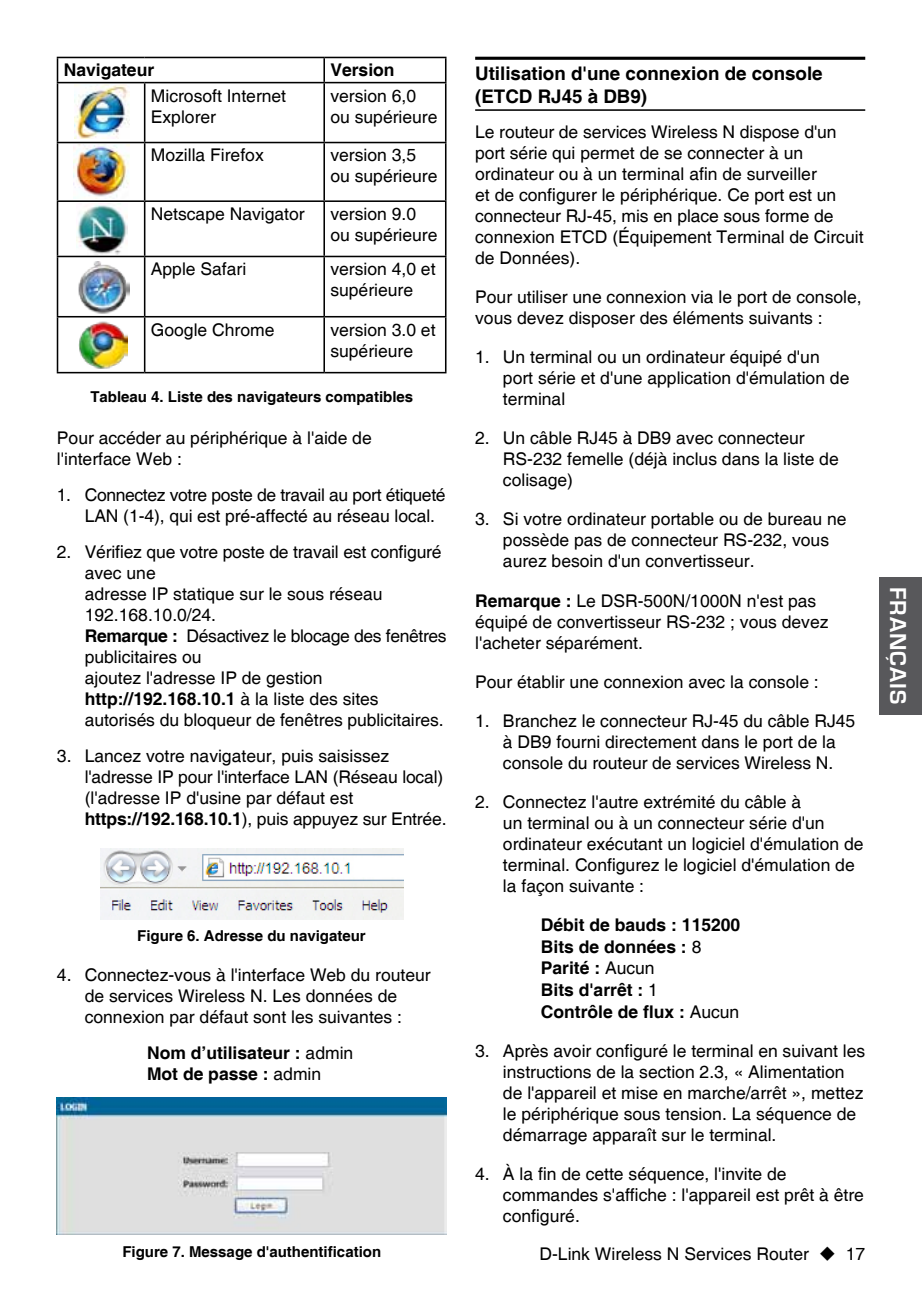
<style>
.page{position:relative;width:922px;height:1297px;background:#fff}
.page>*{position:absolute;margin:0;border:0;box-sizing:border-box;transform-origin:0 0}
.t1{font:700 23.75px "Eurostile";letter-spacing:.045em;color:#fff}
.t2{font:700 18.75px/22.5px "Helvetica";color:#000}
.t3{font:17.5px/21px "Helvetica";color:#000}
.t4{font:700 17.5px/21.5px "Helvetica";color:#000}
.t5{font:17.5px/21px "Helvetica";letter-spacing:-.02em;color:#000}
.t6{font:700 15px "Helvetica";color:#000}
.s1{font-weight:700}
.s2{font-weight:400}
</style>
<div class="page">
<div style="left:879px;top:577px;width:42px;height:137px;background:#58585b"></div>
<hr style="left:57px;top:57px;width:88px;height:1px;background:#000">
<svg style="left:57px;top:58px;width:1px;height:24px"></svg>
<hr style="left:145px;top:57px;width:179px;height:1px;background:#000">
<hr style="left:324px;top:57px;width:122px;height:1px;background:#000">
<hr style="left:323px;top:58px;width:2px;height:24px;background:#000">
<svg style="left:445px;top:58px;width:1px;height:24px"></svg>
<hr style="left:57px;top:82px;width:88px;height:1px;background:#000">
<hr style="left:57px;top:83px;width:1px;height:59px;background:#000">
<hr style="left:145px;top:82px;width:179px;height:1px;background:#000">
<hr style="left:144px;top:83px;width:1px;height:59px;background:#000">
<hr style="left:324px;top:82px;width:122px;height:1px;background:#000">
<hr style="left:323px;top:83px;width:2px;height:59px;background:#000">
<hr style="left:445px;top:83px;width:1px;height:59px;background:#000">
<hr style="left:57px;top:142px;width:88px;height:1px;background:#000">
<hr style="left:57px;top:143px;width:1px;height:57px;background:#000">
<hr style="left:145px;top:142px;width:179px;height:1px;background:#000">
<hr style="left:144px;top:143px;width:1px;height:57px;background:#000">
<hr style="left:324px;top:142px;width:122px;height:1px;background:#000">
<hr style="left:323px;top:143px;width:2px;height:57px;background:#000">
<hr style="left:445px;top:143px;width:1px;height:57px;background:#000">
<hr style="left:57px;top:200px;width:88px;height:2px;background:#000">
<hr style="left:57px;top:202px;width:1px;height:54px;background:#000">
<hr style="left:145px;top:200px;width:179px;height:2px;background:#000">
<hr style="left:144px;top:202px;width:1px;height:54px;background:#000">
<hr style="left:324px;top:200px;width:122px;height:2px;background:#000">
<hr style="left:323px;top:202px;width:2px;height:54px;background:#000">
<hr style="left:445px;top:202px;width:1px;height:54px;background:#000">
<hr style="left:57px;top:256px;width:88px;height:1px;background:#000">
<hr style="left:57px;top:257px;width:1px;height:59px;background:#000">
<hr style="left:145px;top:256px;width:179px;height:1px;background:#000">
<hr style="left:144px;top:257px;width:1px;height:59px;background:#000">
<hr style="left:324px;top:256px;width:122px;height:1px;background:#000">
<hr style="left:323px;top:257px;width:2px;height:59px;background:#000">
<hr style="left:445px;top:257px;width:1px;height:59px;background:#000">
<hr style="left:57px;top:316px;width:88px;height:1px;background:#000">
<hr style="left:57px;top:317px;width:1px;height:55px;background:#000">
<hr style="left:145px;top:316px;width:179px;height:1px;background:#000">
<hr style="left:144px;top:317px;width:1px;height:55px;background:#000">
<hr style="left:324px;top:316px;width:122px;height:1px;background:#000">
<hr style="left:323px;top:317px;width:2px;height:55px;background:#000">
<hr style="left:445px;top:317px;width:1px;height:55px;background:#000">
<hr style="left:57px;top:372px;width:88px;height:1px;background:#000">
<hr style="left:145px;top:372px;width:179px;height:1px;background:#000">
<hr style="left:324px;top:372px;width:122px;height:1px;background:#000">
<img style="left:57px;top:1097px;width:389px;height:137px">
<img style="left:101px;top:848px;width:302px;height:72px">
<hr style="left:475px;top:109px;width:390px;height:2px;background:#000">
<hr style="left:475px;top:57px;width:390px;height:3px;background:#000">
<img style="left:78px;top:261px;width:51px;height:53px">
<img style="left:78px;top:321px;width:49px;height:48px">
<img style="left:77px;top:203px;width:51px;height:51px">
<img style="left:73px;top:145px;width:56px;height:54px">
<img style="left:74px;top:85px;width:56px;height:54px">
<p class="t4" style="left:64px;top:60px;width:92px">Navigateur</p>
<p class="t4" style="left:330px;top:60px;width:66px">Version</p>
<p class="t3" style="left:151px;top:86px;width:137px">Microsoft Internet<br>Explorer</p>
<p class="t3" style="left:330px;top:86px;width:108px">version 6,0 ou supérieure</p>
<p class="t3" style="left:151px;top:145px;width:114px">Mozilla Firefox</p>
<p class="t3" style="left:330px;top:145px;width:108px">version 3,5 ou supérieure</p>
<p class="t3" style="left:151px;top:204px;width:155px">Netscape Navigator</p>
<p class="t3" style="left:330px;top:204px;width:108px">version 9.0 ou supérieure</p>
<p class="t3" style="left:151px;top:259px;width:97px">Apple Safari</p>
<p class="t3" style="left:330px;top:259px;width:107px">version 4,0 et supérieure</p>
<p class="t3" style="left:151px;top:320px;width:125px">Google Chrome</p>
<p class="t3" style="left:330px;top:320px;width:107px">version 3.0 et supérieure</p>
<p class="t6" style="left:90px;top:387px;width:324px">Tableau 4. Liste des navigateurs compatibles</p>
<p class="t3" style="left:57px;top:427px;width:316px">Pour accéder au périphérique à l'aide de l'interface Web :</p>
<p class="t5" style="left:85px;top:484px;width:362px;text-indent:-28px">1. Connectez votre poste de travail au port étiqueté<br>LAN (1-4), qui est pré-affecté au réseau local.</p>
<p class="t3" style="left:85px;top:541px;width:363px;text-indent:-28px">2. Vérifiez que votre poste de travail est configuré avec une<br>adresse IP statique sur le sous réseau 192.168.10.0/24.<br><span class="s1">Remarque :</span> Désactivez le blocage des fenêtres publicitaires ou<br>ajoutez l'adresse IP de gestion <span class="s1">http://192.168.10.1</span> à la liste des sites autorisés du bloqueur de fenêtres publicitaires.</p>
<p class="t3" style="left:85px;top:745px;width:363px;text-indent:-28px">3. Lancez votre navigateur, puis saisissez l'adresse IP pour l'interface LAN (Réseau local) (l'adresse IP d'usine par défaut est <span class="s1">https://192.168.10.1</span>), puis appuyez sur Entrée.</p>
<p class="t6" style="left:137px;top:927px;width:230px">Figure 6. Adresse du navigateur</p>
<p class="t3" style="left:57px;top:964px;width:375px;text-align:center">4. Connectez-vous à l'interface Web du routeur de services Wireless N. Les données de connexion par défaut sont les suivantes :</p>
<p class="t4" style="left:147px;top:1043px;width:208px">Nom d’utilisateur : <span class="s2">admin<br></span>Mot de passe : <span class="s2">admin</span></p>
<p class="t6" style="left:122px;top:1242px;width:260px">Figure 7. Message d'authentification</p>
<p class="t2" style="left:475px;top:63px;width:349px">Utilisation d'une connexion de console (ETCD RJ45 à DB9)</p>
<p class="t3" style="left:475px;top:122px;width:390px">Le routeur de services Wireless N dispose d'un port série qui permet de se connecter à un ordinateur ou à un terminal afin de surveiller<br>et de configurer le périphérique. Ce port est un connecteur RJ-45, mis en place sous forme de connexion ETCD (Équipement Terminal de Circuit de Données).</p>
<p class="t3" style="left:475px;top:287px;width:388px">Pour utiliser une connexion via le port de console, vous devez disposer des éléments suivants :</p>
<p class="t3" style="left:503px;top:347px;width:348px;text-indent:-28px">1. Un terminal ou un ordinateur équipé d'un port série et d'une application d'émulation de terminal</p>
<p class="t3" style="left:503px;top:428px;width:337px;text-indent:-28px">2. Un câble RJ45 à DB9 avec connecteur<br>RS-232 femelle (déjà inclus dans la liste de colisage)</p>
<p class="t3" style="left:503px;top:509px;width:345px;text-indent:-28px">3. Si votre ordinateur portable ou de bureau ne possède pas de connecteur RS-232, vous aurez besoin d'un convertisseur.</p>
<p class="t3" style="left:475px;top:590px;width:355px"><span class="s1">Remarque :</span> Le DSR-500N/1000N n'est pas équipé de convertisseur RS-232 ; vous devez l'acheter séparément.</p>
<p class="t3" style="left:475px;top:671px;width:345px">Pour établir une connexion avec la console :</p>
<p class="t3" style="left:475px;top:710px;width:381px;text-align:center">1. Branchez le connecteur RJ-45 du câble RJ45 à DB9 fourni directement dans le port de la console du routeur de services Wireless N.</p>
<p class="t3" style="left:503px;top:791px;width:362px;text-indent:-28px">2. Connectez l'autre extrémité du câble à<br>un terminal ou à un connecteur série d'un ordinateur exécutant un logiciel d'émulation de terminal. Configurez le logiciel d'émulation de la façon suivante :</p>
<p class="t4" style="left:540px;top:915px;width:201px">Débit de bauds : 115200<br>Bits de données : <span class="s2">8<br></span>Parité : <span class="s2">Aucun<br></span>Bits d'arrêt : <span class="s2">1<br></span>Contrôle de flux : <span class="s2">Aucun</span></p>
<p class="t3" style="left:503px;top:1040px;width:363px;text-indent:-28px">3. Après avoir configuré le terminal en suivant les instructions de la section 2.3, « Alimentation de l'appareil et mise en marche/arrêt », mettez le périphérique sous tension. La séquence de démarrage apparaît sur le terminal.</p>
<p class="t3" style="left:503px;top:1163px;width:362px;text-indent:-28px">4. À la fin de cette séquence, l'invite de commandes s'affiche : l'appareil est prêt à être configuré.</p>
<p class="t3" style="left:539px;top:1244px;width:327px">D-Link Wireless N Services Router ◆ 17</p>
<h1 class="t1" style="left:910px;top:587px;width:119px;rotate:90deg">FRANÇAIS</h1>
</div>
